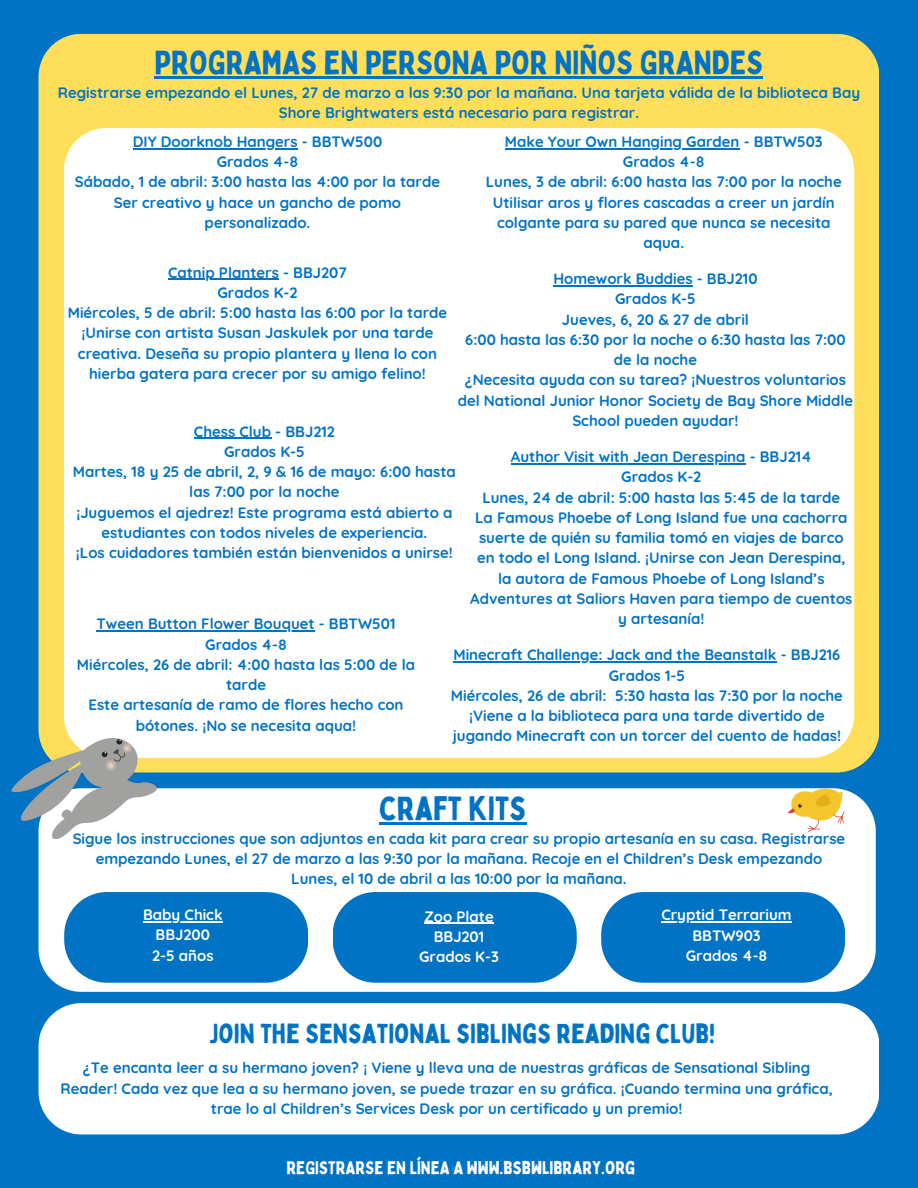
<style>
.page{position:relative;width:918px;height:1188px;background:#0173c5}
.page>*{position:absolute;margin:0;border:0;box-sizing:border-box;transform-origin:0 0}
.t1{font:33px "Bobby Jones";color:#0173c5}
.t2{font:27px "Bobby Jones";color:#0173c5}
.t3{font:18px "Bobby Jones";color:#fff}
.t4{font:700 15px/20.2px "Quicksand";color:#0173c5;text-align:center}
.t5{font:700 15px/20.2px "Quicksand";color:#fff;text-align:center}
</style>
<div class="page">
<div style="left:39px;top:788px;width:837px;height:204px;background:#fff"></div>
<svg style="left:64px;top:892px;width:244px;height:91px"></svg>
<svg style="left:333px;top:892px;width:244px;height:91px"></svg>
<svg style="left:601px;top:892px;width:244px;height:91px"></svg>
<div style="left:39px;top:34px;width:840px;height:738px;background:#ffde59"></div>
<div style="left:64px;top:128px;width:790px;height:630px;background:#fff"></div>
<div style="left:39px;top:1003px;width:840px;height:131px;background:#fff"></div>
<img style="left:12px;top:738px;width:145px;height:100px">
<svg style="left:786px;top:788px;width:59px;height:44px;background:#f5db92"></svg>
<hr style="left:379px;top:822px;width:147px;height:2px;background:#0173c5">
<hr style="left:143px;top:921px;width:80px;height:1px;background:#fff">
<hr style="left:661px;top:921px;width:131px;height:2px;background:#fff">
<hr style="left:424px;top:923px;width:70px;height:1px;background:#fff">
<hr style="left:155px;top:76px;width:608px;height:2px;background:#0173c5">
<hr style="left:553px;top:285px;width:140px;height:1px;background:#0173c5">
<hr style="left:194px;top:438px;width:77px;height:1px;background:#0173c5">
<hr style="left:168px;top:279px;width:111px;height:1px;background:#0173c5">
<hr style="left:133px;top:148px;width:165px;height:1px;background:#0173c5">
<hr style="left:505px;top:148px;width:235px;height:1px;background:#0173c5">
<hr style="left:511px;top:463px;width:234px;height:1px;background:#0173c5">
<hr style="left:97px;top:631px;width:218px;height:1px;background:#0173c5">
<hr style="left:453px;top:661px;width:324px;height:2px;background:#0173c5">
<h1 class="t1" style="left:155px;top:41px;width:610px">PROGRAMAS EN PERSONA POR NIÑOS GRANDES</h1>
<p class="t4" style="left:58px;top:82px;width:804px">Registrarse empezando el Lunes, 27 de marzo a las 9:30 por la mañana. Una tarjeta válida de la biblioteca Bay<br>Shore Brightwaters está necesario para registrar.</p>
<p class="t4" style="left:75px;top:131px;width:367px">DIY Doorknob Hangers - BBTW500<br>Grados 4-8<br>Sábado, 1 de abril: 3:00 hasta las 4:00 por la tarde<br>Ser creativo y hace un gancho de pomo personalizado.</p>
<p class="t4" style="left:486px;top:131px;width:357px">Make Your Own Hanging Garden - BBTW503<br>Grados 4-8<br>Lunes, 3 de abril: 6:00 hasta las 7:00 por la noche<br>Utilisar aros y flores cascadas a creer un jardín colgante para su pared que nunca se necesita aqua.</p>
<p class="t4" style="left:68px;top:262px;width:381px">Catnip Planters - BBJ207<br>Grados K-2<br>Miércoles, 5 de abril: 5:00 hasta las 6:00 por la tarde ¡Unirse con artista Susan Jaskulek por una tarde creativa. Deseña su propio plantera y llena lo con hierba gatera para crecer por su amigo felino!</p>
<p class="t4" style="left:458px;top:268px;width:397px">Homework Buddies - BBJ210<br>Grados K-5<br>Jueves, 6, 20 &amp; 27 de abril<br>6:00 hasta las 6:30 por la noche o 6:30 hasta las 7:00 de la noche<br>¿Necesita ayuda con su tarea? ¡Nuestros voluntarios del National Junior Honor Society de Bay Shore Middle<br>School pueden ayudar!</p>
<p class="t4" style="left:73px;top:421px;width:385px">Chess Club - BBJ212<br>Grados K-5<br>Martes, 18 y 25 de abril, 2, 9 &amp; 16 de mayo: 6:00 hasta las 7:00 por la noche<br>¡Juguemos el ajedrez! Este programa está abierto a estudiantes con todos niveles de experiencia.<br>¡Los cuidadores también están bienvenidos a unirse!</p>
<p class="t4" style="left:470px;top:446px;width:384px">Author Visit with Jean Derespina - BBJ214<br>Grados K-2<br>Lunes, 24 de abril: 5:00 hasta las 5:45 de la tarde<br>La Famous Phoebe of Long Island fue una cachorra suerte de quién su familia tomó en viajes de barco en todo el Long Island. ¡Unirse con Jean Derespina, la autora de Famous Phoebe of Long Island’s Adventures at Saliors Haven para tiempo de cuentos y artesanía!</p>
<p class="t4" style="left:77px;top:614px;width:340px">Tween Button Flower Bouquet - BBTW501<br>Grados 4-8<br>Miércoles, 26 de abril: 4:00 hasta las 5:00 de la tarde<br>Este artesanía de ramo de flores hecho con bótones. ¡No se necesita aqua!</p>
<p class="t4" style="left:451px;top:645px;width:394px">Minecraft Challenge: Jack and the Beanstalk - BBJ216<br>Grados 1-5<br>Miércoles, 26 de abril: 5:30 hasta las 7:30 por la noche ¡Viene a la biblioteca para una tarde divertido de jugando Minecraft con un torcer del cuento de hadas!</p>
<h1 class="t1" style="left:379px;top:787px;width:149px">CRAFT KITS</h1>
<p class="t4" style="left:73px;top:828px;width:774px">Sigue los instrucciones que son adjuntos en cada kit para crear su propio artesanía en su casa. Registrarse empezando Lunes, el 27 de marzo a las 9:30 por la mañana. Recoje en el Children’s Desk empezando<br>Lunes, el 10 de abril a las 10:00 por la mañana.</p>
<p class="t5" style="left:143px;top:904px;width:81px">Baby Chick<br>BBJ200<br>2-5 años</p>
<p class="t5" style="left:661px;top:905px;width:132px">Cryptid Terrarium<br>BBTW903<br>Grados 4-8</p>
<p class="t5" style="left:419px;top:906px;width:81px">Zoo Plate<br>BBJ201<br>Grados K-3</p>
<h2 class="t2" style="left:209px;top:1016px;width:507px">JOIN THE SENSATIONAL SIBLINGS READING CLUB!</h2>
<p class="t4" style="left:61px;top:1058px;width:774px">¿Te encanta leer a su hermano joven? ¡ Viene y lleva una de nuestras gráficas de Sensational Sibling<br>Reader! Cada vez que lea a su hermano joven, se puede trazar en su gráfica. ¡Cuando termina una gráfica, trae lo al Children’s Services Desk por un certificado y un premio!</p>
<p class="t3" style="left:286px;top:1156px;width:350px">REGISTRARSE EN LÍNEA A WWW.BSBWLIBRARY.ORG</p>
</div>
